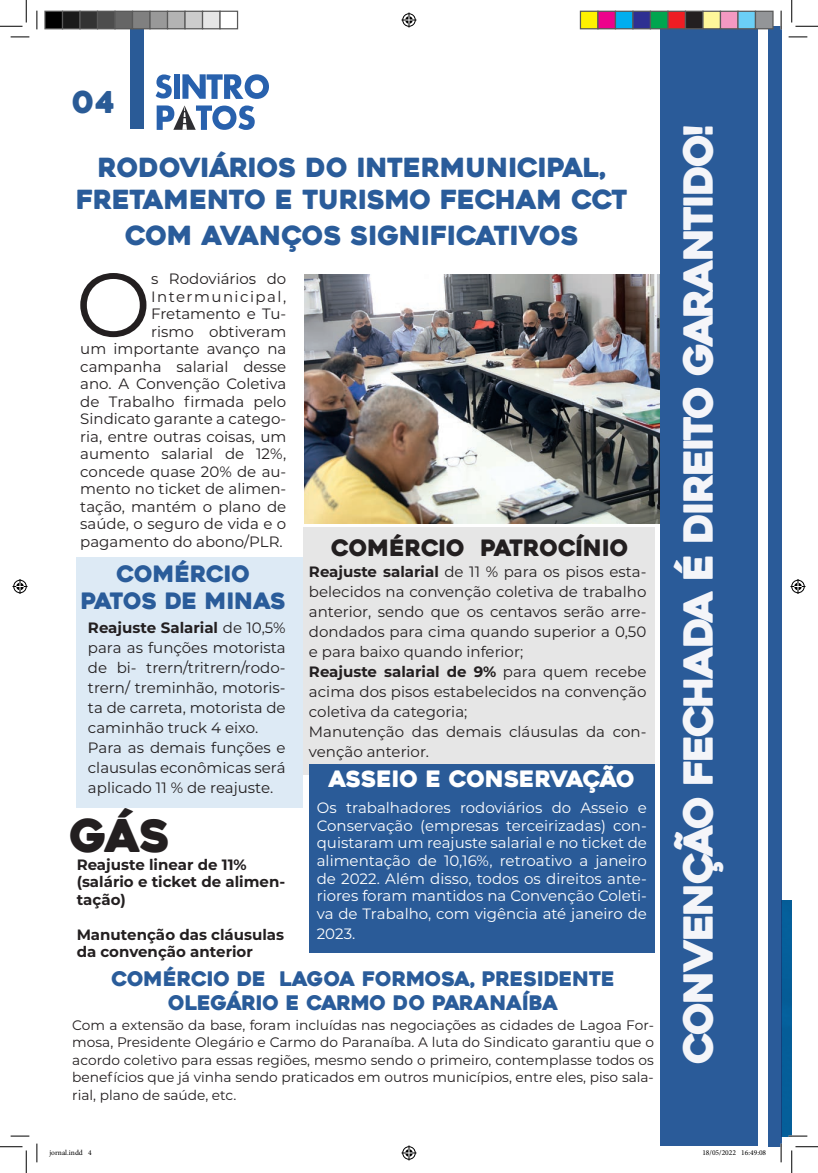
<style>
.page{position:relative;width:818px;height:1173px;background:#fff}
.page>*{position:absolute;margin:0;border:0;box-sizing:border-box;transform-origin:0 0}
.t1{font:90px "Montserrat";color:#231f20}
.t2{font:45px "Heavitas";color:#231f20}
.t3{font:40px "Heavitas";letter-spacing:-.05em;color:#f4f5f9}
.t4{font:30px "Heavitas";color:#2a5b96}
.t5{font:26.25px/31.5px "Heavitas";color:#2a5c9a;text-align:center}
.t6{font:22.5px/27px "Heavitas";color:#2a5c9a;text-align:center}
.t7{font:22.5px "Heavitas";color:#231f20}
.t8{font:22.5px "Heavitas";color:#fff}
.t9{font:20px/24px "Heavitas";color:#2a5c9a;text-align:center}
.t10{font:15px/20px "Montserrat";color:#231f20}
.t11{font:15px/17.5px "Montserrat";color:#fff;text-align:justify}
.t12{font:700 15px/17.5px "Montserrat";color:#231f20}
.t13{font:13.75px/17.5px "Montserrat";color:#231f20;text-align:justify}
.t14{font:7.5px "Minion Pro";color:#000}
.s1{font-weight:700}
</style>
<div class="page">
<img style="left:304px;top:274px;width:357px;height:249px">
<div style="left:131px;top:29px;width:13px;height:99px;background:#2a5b97"></div>
<svg style="left:156px;top:74px;width:16px;height:24px"></svg>
<svg style="left:182px;top:74px;width:87px;height:25px"></svg>
<div style="left:174px;top:74px;width:6px;height:25px;background:#2861ad"></div>
<svg style="left:157px;top:105px;width:98px;height:25px"></svg>
<div style="left:661px;top:26px;width:97px;height:1118px;background:#2a5b99"></div>
<div style="left:768px;top:26px;width:14px;height:1120px;background:#2a5b99"></div>
<div style="left:77px;top:556px;width:226px;height:251px;background:#ddeaf5"></div>
<div style="left:303px;top:527px;width:352px;height:247px;background:#e6e6e6"></div>
<div style="left:309px;top:763px;width:346px;height:189px;background:#2a5b98"></div>
<img style="left:781px;top:900px;width:11px;height:235px">
<svg style="left:11px;top:36px;width:18px;height:2px"></svg>
<svg style="left:788px;top:36px;width:19px;height:2px"></svg>
<svg style="left:11px;top:1135px;width:18px;height:1px"></svg>
<svg style="left:788px;top:1135px;width:19px;height:1px"></svg>
<svg style="left:36px;top:11px;width:2px;height:18px"></svg>
<svg style="left:36px;top:1143px;width:2px;height:19px"></svg>
<svg style="left:780px;top:11px;width:2px;height:18px"></svg>
<svg style="left:780px;top:1143px;width:2px;height:19px"></svg>
<svg style="left:0;top:0;width:27px;height:27px"></svg>
<svg style="left:0;top:1146px;width:27px;height:26px"></svg>
<svg style="left:791px;top:0;width:27px;height:27px"></svg>
<svg style="left:791px;top:1146px;width:27px;height:26px"></svg>
<svg style="left:401px;top:13px;width:15px;height:15px"></svg>
<svg style="left:401px;top:1145px;width:15px;height:15px"></svg>
<svg style="left:13px;top:579px;width:15px;height:15px"></svg>
<svg style="left:790px;top:579px;width:15px;height:15px"></svg>
<div style="left:45px;top:11px;width:18px;height:18px;background:#000"></div>
<div style="left:44px;top:11px;width:19px;height:18px;border:1px solid #595959"></div>
<div style="left:63px;top:11px;width:17px;height:18px;background:#1a1a1a"></div>
<div style="left:62px;top:11px;width:19px;height:18px;border:1px solid #595959"></div>
<div style="left:80px;top:11px;width:18px;height:18px;background:#333"></div>
<div style="left:79px;top:11px;width:19px;height:18px;border:1px solid #595959"></div>
<div style="left:98px;top:11px;width:17px;height:18px;background:#4d4d4d"></div>
<div style="left:97px;top:11px;width:19px;height:18px;border:1px solid #595959"></div>
<div style="left:115px;top:11px;width:18px;height:18px;background:#666"></div>
<div style="left:114px;top:11px;width:19px;height:18px;border:1px solid #595959"></div>
<div style="left:133px;top:11px;width:17px;height:18px;background:#808080"></div>
<div style="left:132px;top:11px;width:19px;height:18px;border:1px solid #595959"></div>
<div style="left:150px;top:11px;width:18px;height:18px;background:#999"></div>
<div style="left:149px;top:11px;width:19px;height:18px;border:1px solid #595959"></div>
<div style="left:168px;top:11px;width:17px;height:18px;background:#b3b3b3"></div>
<div style="left:167px;top:11px;width:19px;height:18px;border:1px solid #595959"></div>
<div style="left:185px;top:11px;width:18px;height:18px;background:#ccc"></div>
<div style="left:184px;top:11px;width:19px;height:18px;border:1px solid #595959"></div>
<div style="left:203px;top:11px;width:17px;height:18px;background:#e6e6e6"></div>
<div style="left:202px;top:11px;width:19px;height:18px;border:1px solid #595959"></div>
<div style="left:219px;top:11px;width:19px;height:18px;border:1px solid #595959"></div>
<div style="left:580px;top:11px;width:18px;height:18px;background:#fff101"></div>
<div style="left:580px;top:11px;width:18px;height:18px;border:1px solid #595959"></div>
<div style="left:598px;top:11px;width:17px;height:18px;background:#ed028c"></div>
<div style="left:597px;top:11px;width:19px;height:18px;border:1px solid #595959"></div>
<div style="left:615px;top:11px;width:18px;height:18px;background:#00aeef"></div>
<div style="left:615px;top:11px;width:18px;height:18px;border:1px solid #595959"></div>
<div style="left:633px;top:11px;width:17px;height:18px;background:#2e3092"></div>
<div style="left:632px;top:11px;width:19px;height:18px;border:1px solid #595959"></div>
<div style="left:650px;top:11px;width:18px;height:18px;background:#00a54f"></div>
<div style="left:650px;top:11px;width:18px;height:18px;border:1px solid #595959"></div>
<div style="left:668px;top:11px;width:17px;height:18px;background:#ee1d23"></div>
<div style="left:667px;top:11px;width:19px;height:18px;border:1px solid #595959"></div>
<div style="left:685px;top:11px;width:18px;height:18px;background:#231f20"></div>
<div style="left:685px;top:11px;width:18px;height:18px;border:1px solid #595959"></div>
<div style="left:703px;top:11px;width:17px;height:18px;background:#fff79a"></div>
<div style="left:702px;top:11px;width:19px;height:18px;border:1px solid #595959"></div>
<div style="left:720px;top:11px;width:18px;height:18px;background:#f499c2"></div>
<div style="left:720px;top:11px;width:18px;height:18px;border:1px solid #595959"></div>
<div style="left:738px;top:11px;width:17px;height:18px;background:#6bcff6"></div>
<div style="left:737px;top:11px;width:19px;height:18px;border:1px solid #595959"></div>
<div style="left:755px;top:11px;width:18px;height:18px;background:#939598"></div>
<div style="left:755px;top:11px;width:18px;height:18px;border:1px solid #595959"></div>
<h3 class="t4" style="left:72px;top:84px;width:44px">04</h3>
<h3 class="t5" style="left:76px;top:152px;width:553px">RODOVIÁRIOS DO INTERMUNICIPAL,<br>FRETAMENTO E TURISMO FECHAM CCT</h3>
<h3 class="t5" style="left:125px;top:219px;width:455px">COM AVANÇOS SIGNIFICATIVOS</h3>
<h1 class="t1" style="left:76px;top:243px;width:77px">O</h1>
<p class="t10" style="left:80px;top:269px;width:208px;line-height:17.5px;text-align:right">s Rodoviários do<br>Intermunicipal,<br>Fretamento e Tu-<br>rismo obtiveram<br>um importante avanço na campanha salarial desse ano. A Convenção Coletiva de Trabalho firmada pelo<br>Sindicato garante a catego&shy;ria, entre outras coisas, um aumento salarial de 12%, concede quase 20% de au&shy;mento no ticket de alimen&shy;tação, mantém o plano de saúde, o seguro de vida e o pagamento do abono/PLR.</p>
<h3 class="t6" style="left:81px;top:560px;width:207px">COMÉRCIO<br>PATOS DE MINAS</h3>
<p class="t10" style="left:88px;top:617px;width:199px"><span class="s1">Reajuste Salarial</span> de 10,5% para as funções motorista de bi- trern/tritrern/rodo&shy;trern/ treminhão, motoris&shy;ta de carreta, motorista de caminhão truck 4 eixo.<br>Para as demais funções e clausulas econômicas será aplicado 11 % de reajuste.</p>
<h3 class="t7" style="left:331px;top:534px;width:299px">COMÉRCIO PATROCÍNIO</h3>
<p class="t10" style="left:309px;top:560px;width:339px"><span class="s1">Reajuste salarial</span> de 11 % para os pisos esta&shy;belecidos na convenção coletiva de trabalho anterior, sendo que os centavos serão arre&shy;dondados para cima quando superior a 0,50 e para baixo quando inferior;<br><span class="s1">Reajuste salarial de 9%</span> para quem recebe acima dos pisos estabelecidos na convenção coletiva da categoria;<br>Manutenção das demais cláusulas da con&shy;venção anterior.</p>
<h3 class="t8" style="left:329px;top:765px;width:308px">ASSEIO E CONSERVAÇÃO</h3>
<p class="t11" style="left:317px;top:798px;width:332px">Os trabalhadores rodoviários do Asseio e Conservação (empresas terceirizadas) con&shy;quistaram um reajuste salarial e no ticket de alimentação de 10,16%, retroativo a janeiro de 2022. Além disso, todos os direitos ante&shy;riores foram mantidos na Convenção Coleti&shy;va de Trabalho, com vigência até janeiro de</p>
<p class="t11" style="left:317px;top:923px;width:40px">2023.</p>
<h2 class="t2" style="left:70px;top:807px;width:102px">GÁS</h2>
<p class="t12" style="left:77px;top:854px;width:210px">Reajuste linear de 11% (salário e ticket de alimen&shy;tação)</p>
<p class="t12" style="left:77px;top:924px;width:209px">Manutenção das cláusulas da convenção anterior</p>
<h3 class="t9" style="left:111px;top:966px;width:505px">COMÉRCIO DE LAGOA FORMOSA, PRESIDENTE<br>OLEGÁRIO E CARMO DO PARANAÍBA</h3>
<p class="t13" style="left:72px;top:1015px;width:583px">Com a extensão da base, foram incluídas nas negociações as cidades de Lagoa For&shy;mosa, Presidente Olegário e Carmo do Paranaíba. A luta do Sindicato garantiu que o acordo coletivo para essas regiões, mesmo sendo o primeiro, contemplasse todos os benefícios que já vinha sendo praticados em outros municípios, entre eles, piso sala&shy;rial, plano de saúde, etc.</p>
<h3 class="t3" style="left:674px;top:1064px;width:941px;rotate:-90deg">CONVENÇÃO FECHADA É DIREITO GARANTIDO!</h3>
<p class="t14" style="left:49px;top:1147px;width:44px">jornal.indd 4</p>
<p class="t14" style="left:702px;top:1147px;width:65px">18/05/2022 16:49:08</p>
</div>
